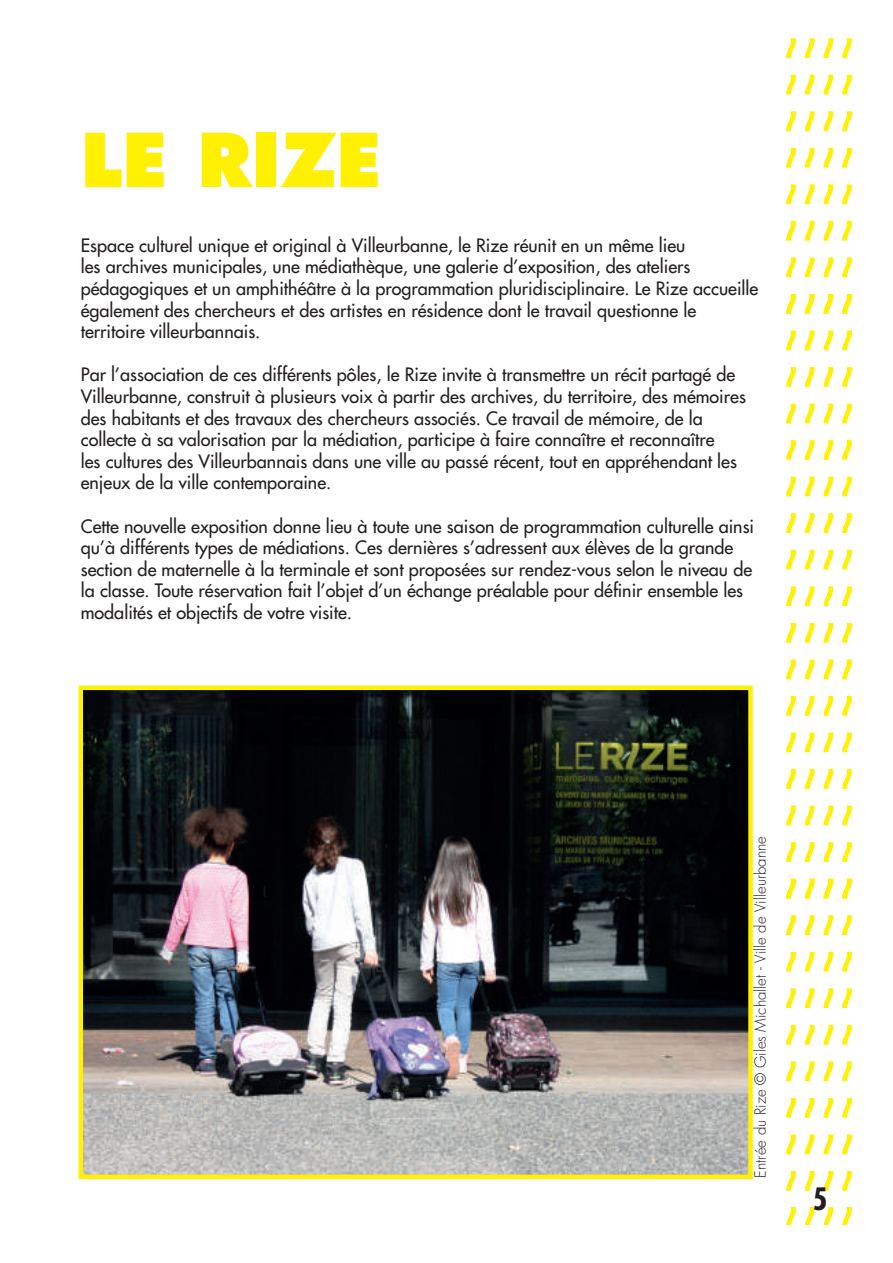
<style>
.page{position:relative;width:893px;height:1263px;background:#fff}
.page>*{position:absolute;margin:0;border:0;box-sizing:border-box;transform-origin:0 0}
.t1{font:800 72px "Futura Std";color:#fff101}
.t2{font:700 condensed 30px "Futura Std";color:#231f20}
.t3{font:500 18px/21.6px "Futura Std";color:#231f20}
.t4{font:300 15px "Futura Std";color:#231f20}
</style>
<div class="page">
<svg style="left:786px;top:1098px;width:10px;height:20px"></svg>
<svg style="left:805px;top:1098px;width:10px;height:20px"></svg>
<svg style="left:824px;top:1098px;width:9px;height:20px"></svg>
<svg style="left:786px;top:1061px;width:10px;height:20px"></svg>
<svg style="left:805px;top:1061px;width:10px;height:20px"></svg>
<svg style="left:824px;top:1061px;width:9px;height:20px"></svg>
<svg style="left:786px;top:1025px;width:10px;height:20px"></svg>
<svg style="left:805px;top:1025px;width:10px;height:20px"></svg>
<svg style="left:824px;top:1025px;width:9px;height:20px"></svg>
<svg style="left:786px;top:988px;width:10px;height:20px"></svg>
<svg style="left:805px;top:988px;width:10px;height:20px"></svg>
<svg style="left:824px;top:988px;width:9px;height:20px"></svg>
<svg style="left:786px;top:952px;width:10px;height:19px"></svg>
<svg style="left:805px;top:952px;width:10px;height:19px"></svg>
<svg style="left:824px;top:952px;width:9px;height:19px"></svg>
<svg style="left:786px;top:915px;width:10px;height:20px"></svg>
<svg style="left:805px;top:915px;width:10px;height:20px"></svg>
<svg style="left:824px;top:915px;width:9px;height:20px"></svg>
<svg style="left:786px;top:879px;width:10px;height:19px"></svg>
<svg style="left:805px;top:879px;width:10px;height:19px"></svg>
<svg style="left:824px;top:879px;width:9px;height:19px"></svg>
<svg style="left:786px;top:842px;width:10px;height:20px"></svg>
<svg style="left:805px;top:842px;width:10px;height:20px"></svg>
<svg style="left:824px;top:842px;width:9px;height:20px"></svg>
<svg style="left:786px;top:806px;width:10px;height:19px"></svg>
<svg style="left:805px;top:806px;width:10px;height:19px"></svg>
<svg style="left:824px;top:806px;width:9px;height:19px"></svg>
<svg style="left:786px;top:769px;width:10px;height:20px"></svg>
<svg style="left:805px;top:769px;width:10px;height:20px"></svg>
<svg style="left:824px;top:769px;width:9px;height:20px"></svg>
<svg style="left:786px;top:732px;width:10px;height:20px"></svg>
<svg style="left:805px;top:732px;width:10px;height:20px"></svg>
<svg style="left:824px;top:732px;width:9px;height:20px"></svg>
<svg style="left:786px;top:696px;width:10px;height:20px"></svg>
<svg style="left:805px;top:696px;width:10px;height:20px"></svg>
<svg style="left:824px;top:696px;width:9px;height:20px"></svg>
<svg style="left:786px;top:659px;width:10px;height:20px"></svg>
<svg style="left:805px;top:659px;width:10px;height:20px"></svg>
<svg style="left:824px;top:659px;width:9px;height:20px"></svg>
<svg style="left:786px;top:623px;width:10px;height:20px"></svg>
<svg style="left:805px;top:623px;width:10px;height:20px"></svg>
<svg style="left:824px;top:623px;width:9px;height:20px"></svg>
<svg style="left:786px;top:586px;width:10px;height:20px"></svg>
<svg style="left:805px;top:586px;width:10px;height:20px"></svg>
<svg style="left:824px;top:586px;width:9px;height:20px"></svg>
<svg style="left:786px;top:550px;width:10px;height:19px"></svg>
<svg style="left:805px;top:550px;width:10px;height:19px"></svg>
<svg style="left:824px;top:550px;width:9px;height:19px"></svg>
<svg style="left:786px;top:513px;width:10px;height:20px"></svg>
<svg style="left:805px;top:513px;width:10px;height:20px"></svg>
<svg style="left:824px;top:513px;width:9px;height:20px"></svg>
<svg style="left:786px;top:477px;width:10px;height:19px"></svg>
<svg style="left:805px;top:477px;width:10px;height:19px"></svg>
<svg style="left:824px;top:477px;width:9px;height:19px"></svg>
<svg style="left:786px;top:440px;width:10px;height:20px"></svg>
<svg style="left:805px;top:440px;width:10px;height:20px"></svg>
<svg style="left:824px;top:440px;width:9px;height:20px"></svg>
<svg style="left:786px;top:404px;width:10px;height:19px"></svg>
<svg style="left:805px;top:404px;width:10px;height:19px"></svg>
<svg style="left:824px;top:404px;width:9px;height:19px"></svg>
<svg style="left:786px;top:367px;width:10px;height:20px"></svg>
<svg style="left:805px;top:367px;width:10px;height:20px"></svg>
<svg style="left:824px;top:367px;width:9px;height:20px"></svg>
<svg style="left:786px;top:331px;width:10px;height:19px"></svg>
<svg style="left:805px;top:331px;width:10px;height:19px"></svg>
<svg style="left:824px;top:331px;width:9px;height:19px"></svg>
<svg style="left:786px;top:294px;width:10px;height:20px"></svg>
<svg style="left:805px;top:294px;width:10px;height:20px"></svg>
<svg style="left:824px;top:294px;width:9px;height:20px"></svg>
<svg style="left:786px;top:257px;width:10px;height:20px"></svg>
<svg style="left:805px;top:257px;width:10px;height:20px"></svg>
<svg style="left:824px;top:257px;width:9px;height:20px"></svg>
<svg style="left:786px;top:221px;width:10px;height:20px"></svg>
<svg style="left:805px;top:221px;width:10px;height:20px"></svg>
<svg style="left:824px;top:221px;width:9px;height:20px"></svg>
<svg style="left:786px;top:184px;width:10px;height:20px"></svg>
<svg style="left:805px;top:184px;width:10px;height:20px"></svg>
<svg style="left:824px;top:184px;width:9px;height:20px"></svg>
<svg style="left:786px;top:148px;width:10px;height:20px"></svg>
<svg style="left:805px;top:148px;width:10px;height:20px"></svg>
<svg style="left:824px;top:148px;width:9px;height:20px"></svg>
<svg style="left:786px;top:111px;width:10px;height:20px"></svg>
<svg style="left:805px;top:111px;width:10px;height:20px"></svg>
<svg style="left:824px;top:111px;width:9px;height:20px"></svg>
<svg style="left:786px;top:75px;width:10px;height:20px"></svg>
<svg style="left:805px;top:75px;width:10px;height:20px"></svg>
<svg style="left:824px;top:75px;width:9px;height:20px"></svg>
<svg style="left:786px;top:38px;width:10px;height:20px"></svg>
<svg style="left:805px;top:38px;width:10px;height:20px"></svg>
<svg style="left:824px;top:38px;width:9px;height:20px"></svg>
<svg style="left:786px;top:1171px;width:10px;height:20px"></svg>
<svg style="left:805px;top:1171px;width:10px;height:20px"></svg>
<svg style="left:824px;top:1171px;width:9px;height:20px"></svg>
<svg style="left:786px;top:1134px;width:10px;height:20px"></svg>
<svg style="left:805px;top:1134px;width:10px;height:20px"></svg>
<svg style="left:824px;top:1134px;width:9px;height:20px"></svg>
<svg style="left:786px;top:1207px;width:10px;height:18px"></svg>
<svg style="left:805px;top:1207px;width:10px;height:18px"></svg>
<svg style="left:824px;top:1207px;width:9px;height:18px"></svg>
<svg style="left:842px;top:1098px;width:10px;height:20px"></svg>
<svg style="left:842px;top:1061px;width:10px;height:20px"></svg>
<svg style="left:842px;top:1025px;width:10px;height:20px"></svg>
<svg style="left:842px;top:988px;width:10px;height:20px"></svg>
<svg style="left:842px;top:952px;width:10px;height:19px"></svg>
<svg style="left:842px;top:915px;width:10px;height:20px"></svg>
<svg style="left:842px;top:879px;width:10px;height:19px"></svg>
<svg style="left:842px;top:842px;width:10px;height:20px"></svg>
<svg style="left:842px;top:806px;width:10px;height:19px"></svg>
<svg style="left:842px;top:769px;width:10px;height:20px"></svg>
<svg style="left:842px;top:732px;width:10px;height:20px"></svg>
<svg style="left:842px;top:696px;width:10px;height:20px"></svg>
<svg style="left:842px;top:659px;width:10px;height:20px"></svg>
<svg style="left:842px;top:623px;width:10px;height:20px"></svg>
<svg style="left:842px;top:586px;width:10px;height:20px"></svg>
<svg style="left:842px;top:550px;width:10px;height:19px"></svg>
<svg style="left:842px;top:513px;width:10px;height:20px"></svg>
<svg style="left:842px;top:477px;width:10px;height:19px"></svg>
<svg style="left:842px;top:440px;width:10px;height:20px"></svg>
<svg style="left:842px;top:404px;width:10px;height:19px"></svg>
<svg style="left:842px;top:367px;width:10px;height:20px"></svg>
<svg style="left:842px;top:331px;width:10px;height:19px"></svg>
<svg style="left:842px;top:294px;width:10px;height:20px"></svg>
<svg style="left:842px;top:257px;width:10px;height:20px"></svg>
<svg style="left:842px;top:221px;width:10px;height:20px"></svg>
<svg style="left:842px;top:184px;width:10px;height:20px"></svg>
<svg style="left:842px;top:148px;width:10px;height:20px"></svg>
<svg style="left:842px;top:111px;width:10px;height:20px"></svg>
<svg style="left:842px;top:75px;width:10px;height:20px"></svg>
<svg style="left:842px;top:38px;width:10px;height:20px"></svg>
<svg style="left:842px;top:1171px;width:10px;height:20px"></svg>
<svg style="left:842px;top:1134px;width:10px;height:20px"></svg>
<svg style="left:842px;top:1207px;width:10px;height:18px"></svg>
<img style="left:84px;top:691px;width:664px;height:483px">
<div style="left:79px;top:686px;width:674px;height:493px;border:4px solid #fff101"></div>
<h1 class="t1" style="left:81px;top:114px;width:302px">LE RIZE</h1>
<p class="t3" style="left:81px;top:234px;width:679px">Espace culturel unique et original à Villeurbanne, le Rize réunit en un même lieu<br>les archives municipales, une médiathèque, une galerie d’exposition, des ateliers pédagogiques et un amphithéâtre à la programmation pluridisciplinaire. Le Rize accueille également des chercheurs et des artistes en résidence dont le travail questionne le territoire villeurbannais.</p>
<p class="t3" style="left:81px;top:364px;width:667px">Par l’association de ces différents pôles, le Rize invite à transmettre un récit partagé de Villeurbanne, construit à plusieurs voix à partir des archives, du territoire, des mémoires des habitants et des travaux des chercheurs associés. Ce travail de mémoire, de la collecte à sa valorisation par la médiation, participe à faire connaître et reconnaître<br>les cultures des Villeurbannais dans une ville au passé récent, tout en appréhendant les enjeux de la ville contemporaine.</p>
<p class="t3" style="left:81px;top:515px;width:675px">Cette nouvelle exposition donne lieu à toute une saison de programmation culturelle ainsi qu’à différents types de médiations. Ces dernières s’adressent aux élèves de la grande section de maternelle à la terminale et sont proposées sur rendez-vous selon le niveau de la classe. Toute réservation fait l’objet d’un échange préalable pour définir ensemble les modalités et objectifs de votre visite.</p>
<p class="t4" style="left:751px;top:1177px;width:343px;rotate:-90deg">Entrée du Rize © Giles Michallet - Ville de Villeurbanne</p>
<h2 class="t2" style="left:813px;top:1180px;width:16px">5</h2>
</div>
